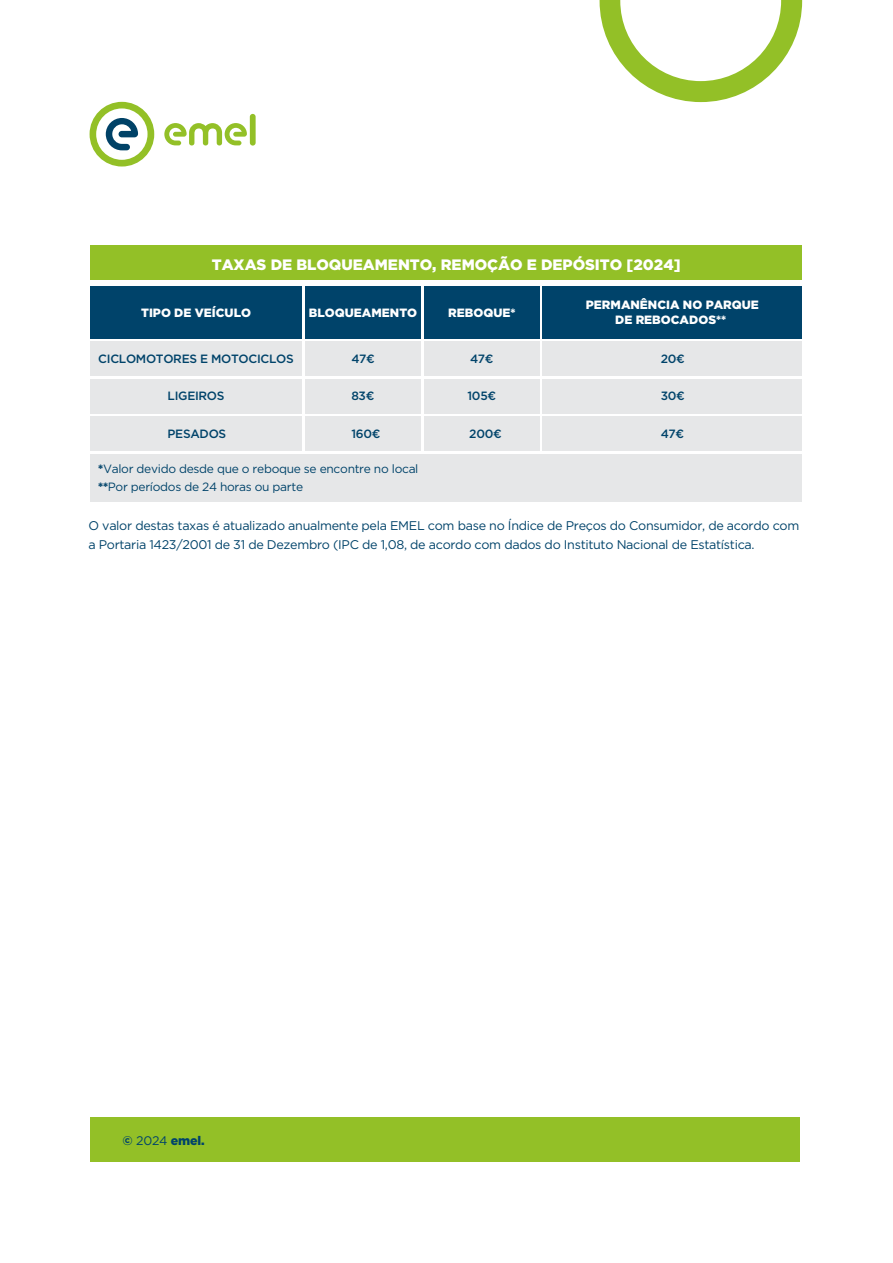
<style>
.page{position:relative;width:893px;height:1263px;background:#fff}
.page>*{position:absolute;margin:0;border:0;box-sizing:border-box;transform-origin:0 0}
.t1{font:900 15.15px "Gotham Pro";color:#fff}
.t2{font:12.6px/18.9px "Gotham Pro";letter-spacing:-.025em;color:#00436a}
.t3{font:900 12.45px "Gotham Pro";color:#00436a}
.t4{font:12px/18px "Gotham Pro";letter-spacing:-.025em;color:#00436a}
.t5{font:500 12px "Gotham Pro";letter-spacing:-.025em;color:#00436a}
.t6{font:900 12px/14.4px "Gotham Pro";color:#fff;text-align:center}
.s1{font-weight:900}
.s2{font-weight:400}
</style>
<div class="page">
<div style="left:90px;top:246px;width:712px;height:34px;background:#93c027"></div>
<div style="left:90px;top:286px;width:212px;height:52px;background:#00436a"></div>
<div style="left:305px;top:286px;width:116px;height:52px;background:#00436a"></div>
<div style="left:424px;top:286px;width:116px;height:52px;background:#00436a"></div>
<div style="left:543px;top:286px;width:259px;height:52px;background:#00436a"></div>
<div style="left:90px;top:342px;width:212px;height:34px;background:#e6e7e8"></div>
<div style="left:305px;top:342px;width:116px;height:34px;background:#e6e7e8"></div>
<div style="left:424px;top:342px;width:116px;height:34px;background:#e6e7e8"></div>
<div style="left:543px;top:342px;width:259px;height:34px;background:#e6e7e8"></div>
<svg style="left:600px;top:0;width:202px;height:102px"></svg>
<svg style="left:90px;top:102px;width:64px;height:65px"></svg>
<svg style="left:164px;top:114px;width:92px;height:32px"></svg>
<div style="left:90px;top:454px;width:712px;height:47px;background:#e6e7e8"></div>
<div style="left:90px;top:379px;width:212px;height:34px;background:#e6e7e8"></div>
<div style="left:305px;top:379px;width:116px;height:34px;background:#e6e7e8"></div>
<div style="left:424px;top:379px;width:116px;height:34px;background:#e6e7e8"></div>
<div style="left:543px;top:379px;width:259px;height:34px;background:#e6e7e8"></div>
<div style="left:90px;top:416px;width:212px;height:34px;background:#e6e7e8"></div>
<div style="left:305px;top:416px;width:116px;height:34px;background:#e6e7e8"></div>
<div style="left:424px;top:416px;width:116px;height:34px;background:#e6e7e8"></div>
<div style="left:543px;top:416px;width:259px;height:34px;background:#e6e7e8"></div>
<div style="left:90px;top:1117px;width:710px;height:44px;background:#93c027"></div>
<p class="t1" style="left:212px;top:256px;width:470px">TAXAS DE BLOQUEAMENTO, REMOÇÃO E DEPÓSITO [2024]</p>
<p class="t6" style="left:141px;top:305px;width:111px">TIPO DE VEÍCULO</p>
<p class="t6" style="left:309px;top:305px;width:110px">BLOQUEAMENTO</p>
<p class="t6" style="left:448px;top:305px;width:69px">REBOQUE*</p>
<p class="t6" style="left:586px;top:297px;width:175px">PERMANÊNCIA NO PARQUE<br>DE REBOCADOS**</p>
<p class="t5" style="left:98px;top:352px;width:197px">CICLOMOTORES E MOTOCICLOS</p>
<p class="t5" style="left:351px;top:352px;width:25px">47€</p>
<p class="t5" style="left:470px;top:352px;width:25px">47€</p>
<p class="t5" style="left:661px;top:352px;width:26px">20€</p>
<p class="t5" style="left:168px;top:389px;width:58px">LIGEIROS</p>
<p class="t5" style="left:351px;top:389px;width:25px">83€</p>
<p class="t5" style="left:468px;top:389px;width:30px">105€</p>
<p class="t5" style="left:661px;top:389px;width:26px">30€</p>
<p class="t5" style="left:168px;top:426px;width:60px">PESADOS</p>
<p class="t5" style="left:351px;top:426px;width:31px">160€</p>
<p class="t5" style="left:469px;top:426px;width:34px">200€</p>
<p class="t5" style="left:661px;top:426px;width:25px">47€</p>
<p class="t4" style="left:98px;top:459px;width:322px"><span class="s1">*</span>Valor devido desde que o reboque se encontre no local <span class="s1">**</span>Por períodos de 24 horas ou parte</p>
<p class="t2" style="left:88px;top:516px;width:712px">O valor destas taxas é atualizado anualmente pela EMEL com base no Índice de Preços do Consumidor, de acordo com a Portaria 1423/2001 de 31 de Dezembro (IPC de 1,08, de acordo com dados do Instituto Nacional de Estatística.</p>
<p class="t3" style="left:122px;top:1134px;width:84px">© <span class="s2">2024</span> emel.</p>
</div>
